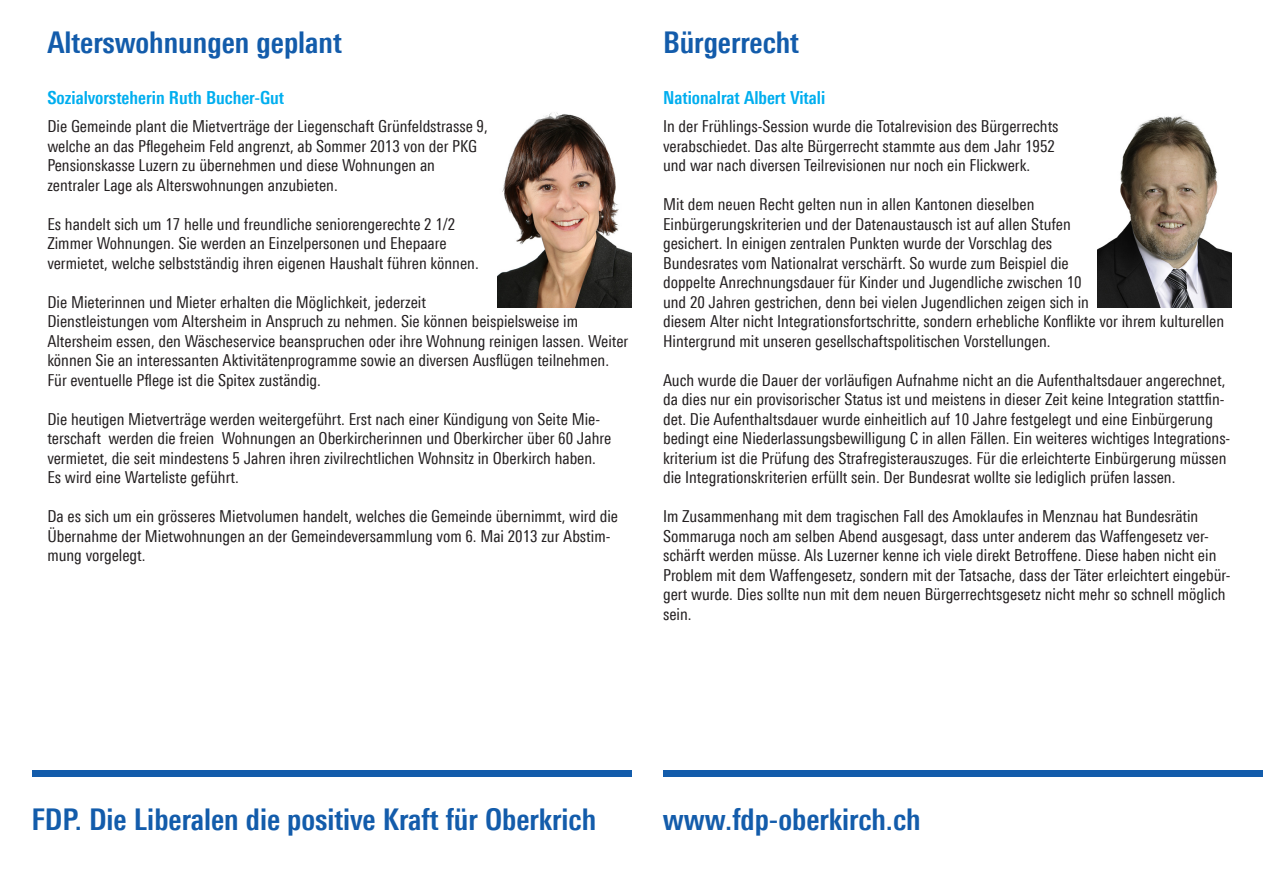
<style>
.page{position:relative;width:1263px;height:893px;background:#fff}
.page>*{position:absolute;margin:0;border:0;box-sizing:border-box;transform-origin:0 0}
._01_Titel{font:700 30px "Linotype Univers 620 Cn";color:#135cab}
._02_untertitel{font:700 18px "Linotype Univers 620 Cn";color:#00aeef}
._04_massentext{font:16.5px/19.5px "Linotype Univers 420 Cn";color:#231f20}
</style>
<div class="page">
<div style="left:663px;top:770px;width:600px;height:7px;background:#135cab"></div>
<div style="left:32px;top:770px;width:599px;height:7px;background:#135cab"></div>
<img style="left:1097px;top:115px;width:134px;height:193px">
<img style="left:498px;top:112px;width:133px;height:196px">
<p class="_01_Titel" style="left:47px;top:25px;width:296px">Alterswohnungen geplant</p>
<p class="_02_untertitel" style="left:47px;top:87px;width:238px">Sozialvorsteherin Ruth Bucher-Gut</p>
<p class="_04_massentext" style="left:47px;top:116px;width:442px">Die Gemeinde plant die Mietverträge der Liegenschaft Grünfeldstrasse 9,</p>
<p class="_04_massentext" style="left:47px;top:136px;width:431px">welche an das Pflegeheim Feld angrenzt, ab Sommer 2013 von der PKG</p>
<p class="_04_massentext" style="left:47px;top:155px;width:389px">Pensionskasse Luzern zu übernehmen und diese Wohnungen an</p>
<p class="_04_massentext" style="left:47px;top:175px;width:292px">zentraler Lage als Alterswohnungen anzubieten.</p>
<p class="_04_massentext" style="left:47px;top:214px;width:410px">Es handelt sich um 17 helle und freundliche seniorengerechte 2 1/2</p>
<p class="_04_massentext" style="left:47px;top:233px;width:401px">Zimmer Wohnungen. Sie werden an Einzelpersonen und Ehepaare</p>
<p class="_04_massentext" style="left:47px;top:253px;width:433px">vermietet, welche selbstständig ihren eigenen Haushalt führen können.</p>
<p class="_04_massentext" style="left:47px;top:292px;width:380px">Die Mieterinnen und Mieter erhalten die Möglichkeit, jederzeit</p>
<p class="_04_massentext" style="left:47px;top:311px;width:532px">Dienstleistungen vom Altersheim in Anspruch zu nehmen. Sie können beispielsweise im</p>
<p class="_04_massentext" style="left:47px;top:331px;width:582px">Altersheim essen, den Wäscheservice beanspruchen oder ihre Wohnung reinigen lassen. Weiter können Sie an interessanten Aktivitätenprogramme sowie an diversen Ausflügen teilnehmen.<br>Für eventuelle Pflege ist die Spitex zuständig.</p>
<p class="_04_massentext" style="left:47px;top:409px;width:565px">Die heutigen Mietverträge werden weitergeführt. Erst nach einer Kündigung von Seite Mie&shy;terschaft werden die freien Wohnungen an Oberkircherinnen und Oberkircher über 60 Jahre vermietet, die seit mindestens 5 Jahren ihren zivilrechtlichen Wohnsitz in Oberkirch haben.</p>
<p class="_04_massentext" style="left:47px;top:467px;width:193px">Es wird eine Warteliste geführt.</p>
<p class="_04_massentext" style="left:47px;top:506px;width:572px">Da es sich um ein grösseres Mietvolumen handelt, welches die Gemeinde übernimmt, wird die<br>Übernahme der Mietwohnungen an der Gemeindeversammlung vom 6. Mai 2013 zur Abstim&shy;mung vorgelegt.</p>
<p class="_01_Titel" style="left:663px;top:25px;width:138px">Bürgerrecht</p>
<p class="_02_untertitel" style="left:663px;top:87px;width:164px">Nationalrat Albert Vitali</p>
<p class="_04_massentext" style="left:663px;top:116px;width:397px">In der Frühlings-Session wurde die Totalrevision des Bürgerrechts</p>
<p class="_04_massentext" style="left:663px;top:136px;width:393px">verabschiedet. Das alte Bürgerrecht stammte aus dem Jahr 1952</p>
<p class="_04_massentext" style="left:663px;top:155px;width:369px">und war nach diversen Teilrevisionen nur noch ein Flickwerk.</p>
<p class="_04_massentext" style="left:663px;top:194px;width:373px">Mit dem neuen Recht gelten nun in allen Kantonen dieselben</p>
<p class="_04_massentext" style="left:663px;top:214px;width:409px">Einbürgerungskriterien und der Datenaustausch ist auf allen Stufen</p>
<p class="_04_massentext" style="left:663px;top:233px;width:391px">gesichert. In einigen zentralen Punkten wurde der Vorschlag des</p>
<p class="_04_massentext" style="left:663px;top:253px;width:407px">Bundesrates vom Nationalrat verschärft. So wurde zum Beispiel die</p>
<p class="_04_massentext" style="left:663px;top:272px;width:420px">doppelte Anrechnungsdauer für Kinder und Jugendliche zwischen 10</p>
<p class="_04_massentext" style="left:663px;top:292px;width:427px">und 20 Jahren gestrichen, denn bei vielen Jugendlichen zeigen sich in</p>
<p class="_04_massentext" style="left:663px;top:311px;width:563px">diesem Alter nicht Integrationsfortschritte, sondern erhebliche Konflikte vor ihrem kulturellen<br>Hintergrund mit unseren gesellschaftspolitischen Vorstellungen.</p>
<p class="_04_massentext" style="left:663px;top:370px;width:569px">Auch wurde die Dauer der vorläufigen Aufnahme nicht an die Aufenthaltsdauer angerechnet, da dies nur ein provisorischer Status ist und meistens in dieser Zeit keine Integration stattfin&shy;det. Die Aufenthaltsdauer wurde einheitlich auf 10 Jahre festgelegt und eine Einbürgerung bedingt eine Niederlassungsbewilligung C in allen Fällen. Ein weiteres wichtiges Integrations&shy;kriterium ist die Prüfung des Strafregisterauszuges. Für die erleichterte Einbürgerung müssen die Integrationskriterien erfüllt sein. Der Bundesrat wollte sie lediglich prüfen lassen.</p>
<p class="_04_massentext" style="left:663px;top:506px;width:569px">Im Zusammenhang mit dem tragischen Fall des Amoklaufes in Menznau hat Bundesrätin Sommaruga noch am selben Abend ausgesagt, dass unter anderem das Waffengesetz ver&shy;schärft werden müsse. Als Luzerner kenne ich viele direkt Betroffene. Diese haben nicht ein Problem mit dem Waffengesetz, sondern mit der Tatsache, dass der Täter erleichtert eingebür&shy;gert wurde. Dies sollte nun mit dem neuen Bürgerrechtsgesetz nicht mehr so schnell möglich sein.</p>
<p class="_01_Titel" style="left:31px;top:801px;width:566px">FDP. Die Liberalen die positive Kraft für Oberkrich</p>
<p class="_01_Titel" style="left:663px;top:801px;width:259px">www.fdp-oberkirch.ch</p>
</div>
